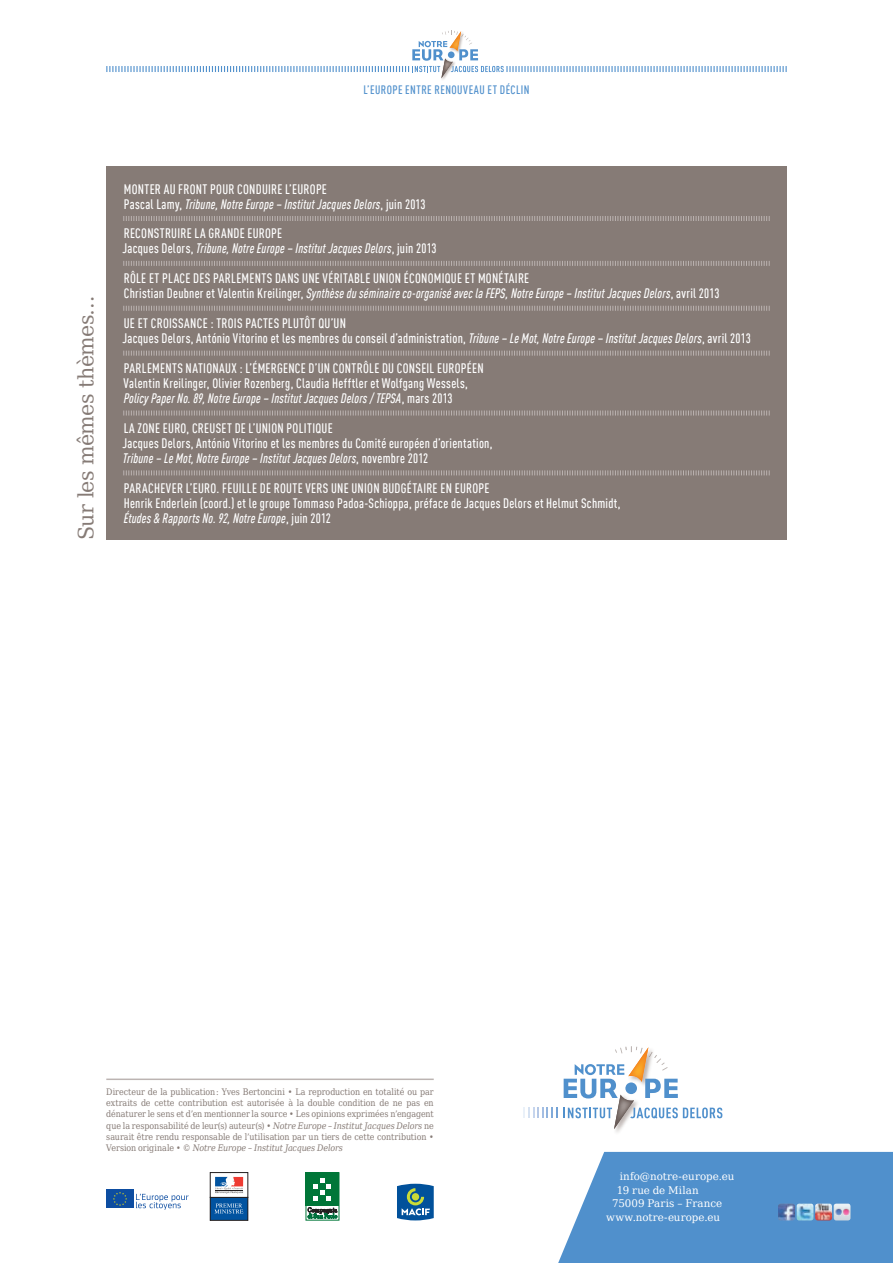
<style>
.page{position:relative;width:893px;height:1263px;background:#fff}
.page>*{position:absolute;margin:0;border:0;box-sizing:border-box;transform-origin:0 0}
.t1{font:21px "DejaVu Serif";letter-spacing:-.04em;color:#867b76}
.SYN_SMT_auteur{font:500 condensed 13.5px/15px "DIN Offc Pro";letter-spacing:.02em;color:#fff}
.SYN_SMT_titre{font:500 condensed 13.5px "DIN Offc Pro";letter-spacing:.02em;color:#fff}
.SYN_SMT_auteur-2{font:italic 500 condensed 13.5px "DIN Offc Pro";letter-spacing:.015em;color:#fff}
.SYN_SMT_auteur_fin{font:500 condensed 13.5px/15px "DIN Offc Pro";letter-spacing:.02em;color:#fff}
.FR_TRI_titre_courant{font:500 condensed 12px "DIN Offc Pro";color:#5090cc}
.t2{font:10.5px "DejaVu Serif";letter-spacing:.005em;color:#fff}
.t3{font:9px/11.2px "DejaVu Serif Condensed";letter-spacing:-.005em;color:#867b76;text-align:justify}
.s1{font-style:normal}
.s2{font-style:italic}
</style>
<div class="page">
<svg style="left:106px;top:31px;width:681px;height:47px"></svg>
<div style="left:106px;top:166px;width:681px;height:373px;background:#867b76"></div>
<svg style="left:123px;top:216px;width:647px;height:5px"></svg>
<svg style="left:123px;top:261px;width:647px;height:5px"></svg>
<svg style="left:123px;top:305px;width:647px;height:6px"></svg>
<svg style="left:123px;top:350px;width:647px;height:6px"></svg>
<svg style="left:123px;top:410px;width:647px;height:6px"></svg>
<svg style="left:123px;top:470px;width:647px;height:6px"></svg>
<svg style="left:558px;top:1152px;width:335px;height:111px;background:#5c97cf"></svg>
<hr style="left:106px;top:1078px;width:328px;height:2px;background:#bcb4b2">
<img style="left:815px;top:1203px;width:17px;height:17px">
<img style="left:778px;top:1203px;width:17px;height:17px">
<img style="left:834px;top:1203px;width:16px;height:17px">
<img style="left:797px;top:1203px;width:16px;height:17px">
<img style="left:614px;top:1129px;width:7px;height:4px">
<svg style="left:523px;top:1108px;width:35px;height:10px"></svg>
<svg style="left:564px;top:1046px;width:158px;height:83px"></svg>
<svg style="left:397px;top:1184px;width:37px;height:36px"></svg>
<div style="left:210px;top:1197px;width:38px;height:23px;background:#0153a0"></div>
<div style="left:210px;top:1197px;width:38px;height:23px;border:1px solid #231f20"></div>
<div style="left:210px;top:1172px;width:38px;height:25px;border:1px solid #231f20"></div>
<svg style="left:215px;top:1177px;width:28px;height:16px"></svg>
<svg style="left:214px;top:1203px;width:29px;height:10px"></svg>
<div style="left:106px;top:1190px;width:28px;height:18px;background:#0d4da1"></div>
<svg style="left:113px;top:1192px;width:14px;height:14px"></svg>
<svg style="left:136px;top:1194px;width:53px;height:16px"></svg>
<div style="left:306px;top:1172px;width:33px;height:48px;border:1px solid #007638"></div>
<div style="left:306px;top:1172px;width:33px;height:34px;background:#007638"></div>
<svg style="left:314px;top:1178px;width:17px;height:23px"></svg>
<svg style="left:308px;top:1207px;width:29px;height:11px"></svg>
<p class="FR_TRI_titre_courant" style="left:363px;top:81px;width:18px">L’Europe</p>
<p class="FR_TRI_titre_courant" style="left:405px;top:81px;width:7px">entre</p>
<p class="FR_TRI_titre_courant" style="left:435px;top:81px;width:7px">renouveau</p>
<p class="FR_TRI_titre_courant" style="left:488px;top:81px;width:19px">et déclin</p>
<p class="t1" style="left:67px;top:540px;width:246px;rotate:-90deg">Sur les mêmes thèmes…</p>
<p class="SYN_SMT_titre" style="left:124px;top:179px;width:205px">MONTER AU FRONT POUR CONDUIRE L’EUROPE</p>
<p class="SYN_SMT_auteur-2" style="left:124px;top:194px;width:303px"><span class="s1">Pascal Lamy,</span> Tribune, Notre Europe – Institut Jacques Delors<span class="s1">, juin 2013</span></p>
<p class="SYN_SMT_titre" style="left:124px;top:224px;width:160px">RECONSTRUIRE LA GRANDE EUROPE</p>
<p class="SYN_SMT_auteur-2" style="left:122px;top:239px;width:316px"><span class="s1">Jacques Delors,</span> Tribune, Notre Europe – Institut Jacques Delors<span class="s1">, juin 2013</span></p>
<p class="SYN_SMT_titre" style="left:124px;top:269px;width:407px">RÔLE ET PLACE DES PARLEMENTS DANS UNE VÉRITABLE UNION ÉCONOMIQUE ET MONÉTAIRE</p>
<p class="SYN_SMT_auteur-2" style="left:124px;top:284px;width:597px"><span class="s1">Christian Deubner et Valentin Kreilinger,</span> Synthèse du séminaire co-organisé avec la FEPS, Notre Europe – Institut Jacques Delors<span class="s1">, avril 2013</span></p>
<p class="SYN_SMT_titre" style="left:124px;top:313px;width:224px">UE ET CROISSANCE : TROIS PACTES PLUTÔT QU’UN</p>
<p class="SYN_SMT_auteur" style="left:122px;top:330px;width:630px">Jacques Delors, António Vitorino et les membres du conseil d’administration, <span class="s2">Tribune – Le Mot, Notre Europe – Institut Jacques Delors</span>, avril 2013</p>
<p class="SYN_SMT_titre" style="left:124px;top:358px;width:361px">PARLEMENTS NATIONAUX : L’ÉMERGENCE D’UN CONTRÔLE DU CONSEIL EUROPÉEN</p>
<p class="SYN_SMT_auteur" style="left:124px;top:375px;width:346px">Valentin Kreilinger, Olivier Rozenberg, Claudia Hefftler et Wolfgang Wessels,<br><span class="s2">Policy Paper No. 89, Notre Europe – Institut Jacques Delors / TEPSA</span>, mars 2013</p>
<p class="SYN_SMT_titre" style="left:124px;top:418px;width:210px">LA ZONE EURO, CREUSET DE L’UNION POLITIQUE</p>
<p class="SYN_SMT_auteur" style="left:122px;top:434px;width:371px">Jacques Delors, António Vitorino et les membres du Comité européen d’orientation,<br><span class="s2">Tribune – Le Mot, Notre Europe – Institut Jacques Delors</span>, novembre 2012</p>
<p class="SYN_SMT_titre" style="left:124px;top:478px;width:367px">PARACHEVER L’EURO. FEUILLE DE ROUTE VERS UNE UNION BUDGÉTAIRE EN EUROPE</p>
<p class="SYN_SMT_auteur_fin" style="left:124px;top:494px;width:498px">Henrik Enderlein (coord.) et le groupe Tommaso Padoa-Schioppa, préface de Jacques Delors et Helmut Schmidt,<br><span class="s2">Études &amp; Rapports No. 92, Notre Europe</span>, juin 2012</p>
<p class="t3" style="left:106px;top:1085px;width:329px">Directeur de la publication : Yves Bertoncini • La reproduction en totalité ou par extraits de cette contribution est autorisée à la double condition de ne pas en dénaturer le sens et d’en mentionner la source • Les opinions exprimées n’engagent que la responsabilité de leur(s) auteur(s) • <span class="s2">Notre Europe – Institut Jacques Delors</span> ne saurait être rendu responsable de l’utilisation par un tiers de cette contribution • Version originale • © <span class="s2">Notre Europe – Institut Jacques Delors</span></p>
<p class="t2" style="left:620px;top:1167px;width:116px">info@notre-europe.eu</p>
<p class="t2" style="left:617px;top:1180px;width:83px">19 rue de Milan</p>
<p class="t2" style="left:612px;top:1194px;width:112px">75009 Paris – France</p>
<p class="t2" style="left:606px;top:1207px;width:115px">www.notre-europe.eu</p>
</div>
